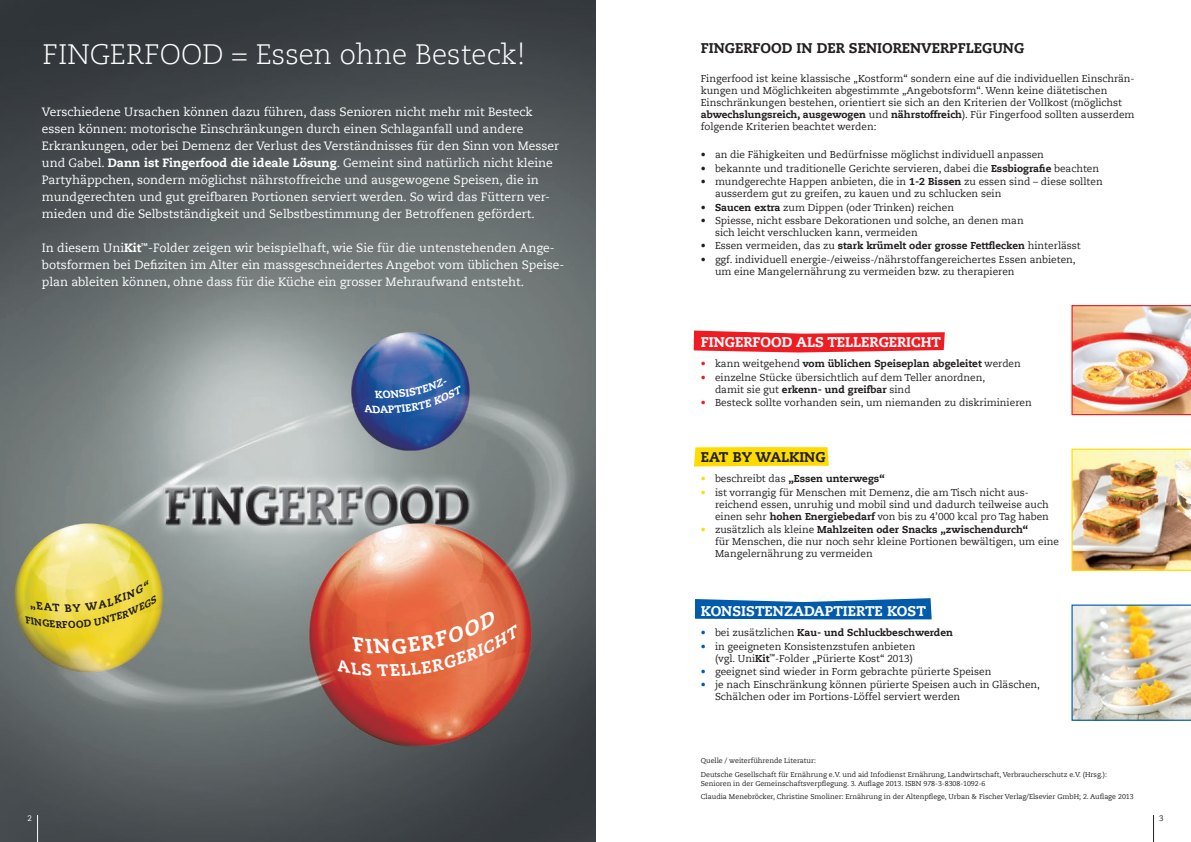
<style>
.page{position:relative;width:1191px;height:842px;background:#fff}
.page>*{position:absolute;margin:0;border:0;box-sizing:border-box;transform-origin:0 0}
.t1{font:300 28px "Caecilia Com 45";color:#fff}
.t2{font:800 14px "Caecilia Com 85";color:#fff}
.t3{font:800 14px "Caecilia Com 85";color:#231f20}
.t4{font:12px/17px "Caecilia Com 55 Roman";color:#fff}
.t5{font:800 10.8px "Caecilia Com 85";color:#231f20}
.t6{font:800 10.5px "Caecilia Com 85";color:#fff}
.t7{font:10px/12px "Caecilia Com 55 Roman";color:#231f20}
.t8{font:800 10px "Caecilia Com 85";color:#231f20}
.t9{font:8px "Caecilia Com 55 Roman";color:#fff}
.t10{font:8px "Caecilia Com 55 Roman";color:#231f20}
.t11{font:7px/13.9px "Caecilia Com 55 Roman";color:#231f20}
.s1{font-family:"Caecilia Com 55 Roman";font-weight:400}
.s2{font-family:"Caecilia Com 85";font-weight:800}
.s3{font-family:"Caecilia Com 55 Roman";font-weight:400;color:#ee1d23}
.s4{color:#ee1d23}
.s5{font-family:"Caecilia Com 55 Roman";font-weight:400;color:#ffdc01}
.s6{color:#ffdc01}
.s7{font-family:"Caecilia Com 55 Roman";font-weight:400;color:#015aaa}
.s8{color:#015aaa}
</style>
<div class="page">
<svg style="left:695px;top:598px;width:236px;height:21px;background:#1d6cb3"></svg>
<svg style="left:694px;top:447px;width:135px;height:19px;background:#ffdc07"></svg>
<img style="left:0;top:0;width:595px;height:842px">
<svg style="left:1153px;top:815px;width:1px;height:27px"></svg>
<svg style="left:37px;top:815px;width:1px;height:27px"></svg>
<svg style="left:693px;top:331px;width:252px;height:21px;background:#ef363b"></svg>
<img style="left:1071px;top:604px;width:120px;height:117px">
<img style="left:1071px;top:305px;width:120px;height:110px">
<img style="left:1071px;top:449px;width:120px;height:122px">
<svg style="left:337px;top:609px;width:181px;height:67px;background:#e26640"></svg>
<svg style="left:25px;top:579px;width:131px;height:49px;background:#ebd749"></svg>
<svg style="left:364px;top:378px;width:97px;height:35px;background:#2e5ca2"></svg>
<h1 class="t1" style="left:43px;top:36px;width:485px">FINGERFOOD = Essen ohne Besteck!</h1>
<h2 class="t3" style="left:701px;top:39px;width:325px">FINGERFOOD IN DER SENIORENVERPFLEGUNG</h2>
<p class="t7" style="left:701px;top:72px;width:435px">Fingerfood ist keine klassische „Kostform“ sondern eine auf die individuellen Einschrän&shy;kungen und Möglichkeiten abgestimmte „Angebotsform“. Wenn keine diätetischen<br>Einschränkungen bestehen, orientiert sie sich an den Kriterien der Vollkost (möglichst</p>
<p class="t8" style="left:701px;top:108px;width:435px">abwechslungsreich, ausgewogen <span class="s1">und</span> nährstoffreich<span class="s1">). Für Fingerfood sollten ausserdem</span></p>
<p class="t7" style="left:701px;top:120px;width:177px">folgende Kriterien beachtet werden:</p>
<p class="t7" style="left:701px;top:149px;width:345px">• an die Fähigkeiten und Bedürfnisse möglichst individuell anpassen</p>
<p class="t7" style="left:701px;top:162px;width:400px">• bekannte und traditionelle Gerichte servieren, dabei die <span class="s2">Essbiografie</span> beachten</p>
<p class="t7" style="left:715px;top:176px;width:389px;text-indent:-14px">• mundgerechte Happen anbieten, die in <span class="s2">1-2 Bissen</span> zu essen sind – diese sollten ausserdem gut zu greifen, zu kauen und zu schlucken sein</p>
<p class="t7" style="left:701px;top:201px;width:255px">• <span class="s2">Saucen extra</span> zum Dippen (oder Trinken) reichen</p>
<p class="t7" style="left:715px;top:214px;width:310px;text-indent:-14px">• Spiesse, nicht essbare Dekorationen und solche, an denen man sich leicht verschlucken kann, vermeiden</p>
<p class="t8" style="left:701px;top:239px;width:381px"><span class="s1">• Essen vermeiden, das zu</span> stark krümelt oder grosse Fettflecken <span class="s1">hinterlässt</span></p>
<p class="t7" style="left:715px;top:253px;width:362px;text-indent:-14px">• ggf. individuell energie-/eiweiss-/nährstoffangereichertes Essen anbieten, um eine Mangelernährung zu vermeiden bzw. zu therapieren</p>
<p class="t4" style="left:42px;top:103px;width:519px">Verschiedene Ursachen können dazu führen, dass Senioren nicht mehr mit Besteck essen können: motorische Einschränkungen durch einen Schlaganfall und andere Erkrankungen, oder bei Demenz der Verlust des Verständnisses für den Sinn von Messer und Gabel. <span class="s2">Dann ist Fingerfood die ideale Lösung</span>. Gemeint sind natürlich nicht kleine Partyhäppchen, sondern möglichst nährstoffreiche und ausgewogene Speisen, die in mundgerechten und gut greifbaren Portionen serviert werden. So wird das Füttern ver&shy;mieden und die Selbstständigkeit und Selbstbestimmung der Betroffenen gefördert.</p>
<p class="t4" style="left:42px;top:239px;width:524px">In diesem Uni<span class="s2">Kit</span><sup>™</sup>-Folder zeigen wir beispielhaft, wie Sie für die untenstehenden Ange&shy;botsformen bei Defiziten im Alter ein massgeschneidertes Angebot vom üblichen Speise&shy;plan ableiten können, ohne dass für die Küche ein grosser Mehraufwand entsteht.</p>
<p class="t5" style="left:65px;top:601px;width:10px">B</p>
<p class="t6" style="left:380px;top:402px;width:12px">A</p>
<h2 class="t2" style="left:701px;top:332px;width:242px">FINGERFOOD ALS TELLERGERICHT</h2>
<p class="t8" style="left:701px;top:357px;width:321px"><span class="s3">•</span> <span class="s1">kann weitgehend</span> vom üblichen Speiseplan abgeleitet <span class="s1">werden</span></p>
<p class="t7" style="left:701px;top:371px;width:286px"><span class="s4">•</span> einzelne Stücke übersichtlich auf dem Teller anordnen,</p>
<p class="t8" style="left:715px;top:382px;width:197px"><span class="s1">damit sie gut</span> erkenn- und greifbar <span class="s1">sind</span></p>
<p class="t7" style="left:701px;top:396px;width:332px"><span class="s4">•</span> Besteck sollte vorhanden sein, um niemanden zu diskriminieren</p>
<h2 class="t3" style="left:701px;top:447px;width:126px">EAT BY WALKING</h2>
<p class="t8" style="left:701px;top:472px;width:185px"><span class="s5">•</span> <span class="s1">beschreibt das</span> „Essen unterwegs“</p>
<p class="t7" style="left:715px;top:486px;width:335px;text-indent:-14px"><span class="s6">•</span> ist vorrangig für Menschen mit Demenz, die am Tisch nicht aus&shy;reichend essen, unruhig und mobil sind und dadurch teilweise auch einen sehr <span class="s2">hohen Energiebedarf</span> von bis zu 4’000 kcal pro Tag haben</p>
<p class="t8" style="left:701px;top:523px;width:329px"><span class="s5">•</span> <span class="s1">zusätzlich als kleine</span> Mahlzeiten oder Snacks „zwischendurch“</p>
<p class="t7" style="left:715px;top:535px;width:345px">für Menschen, die nur noch sehr kleine Portionen bewältigen, um eine<br>Mangelernährung zu vermeiden</p>
<h2 class="t2" style="left:701px;top:601px;width:227px">KONSISTENZADAPTIERTE KOST</h2>
<p class="t8" style="left:701px;top:626px;width:254px"><span class="s7">•</span> <span class="s1">bei zusätzlichen</span> Kau- und Schluckbeschwerden</p>
<p class="t7" style="left:701px;top:640px;width:216px;text-align:right"><span class="s8">•</span> in geeigneten Konsistenzstufen anbieten (vgl. Uni<span class="s2">Kit</span><sup>™</sup>-Folder „Pürierte Kost“ 2013)</p>
<p class="t7" style="left:701px;top:665px;width:292px"><span class="s8">•</span> geeignet sind wieder in Form gebrachte pürierte Speisen</p>
<p class="t7" style="left:715px;top:679px;width:326px;text-indent:-14px"><span class="s8">•</span> je nach Einschränkung können pürierte Speisen auch in Gläschen,<br>Schälchen oder im Portions-Löffel serviert werden</p>
<p class="t11" style="left:701px;top:754px;width:408px">Quelle / weiterführende Literatur:<br>Deutsche Gesellschaft für Ernährung e.V. und aid Infodienst Ernährung, Landwirtschaft, Verbraucherschutz e.V. (Hrsg.):</p>
<p class="t11" style="left:701px;top:776px;width:434px">Senioren in der Gemeinschaftsverpflegung. 3. Auflage 2013. ISBN 978-3-8308-1092-6<br>Claudia Menebröcker, Christine Smoliner: Ernährung in der Altenpflege, Urban &amp; Fischer Verlag/Elsevier GmbH; 2. Auflage 2013</p>
<p class="t9" style="left:27px;top:813px;width:6px">2</p>
<p class="t10" style="left:1159px;top:813px;width:6px">3</p>
</div>
